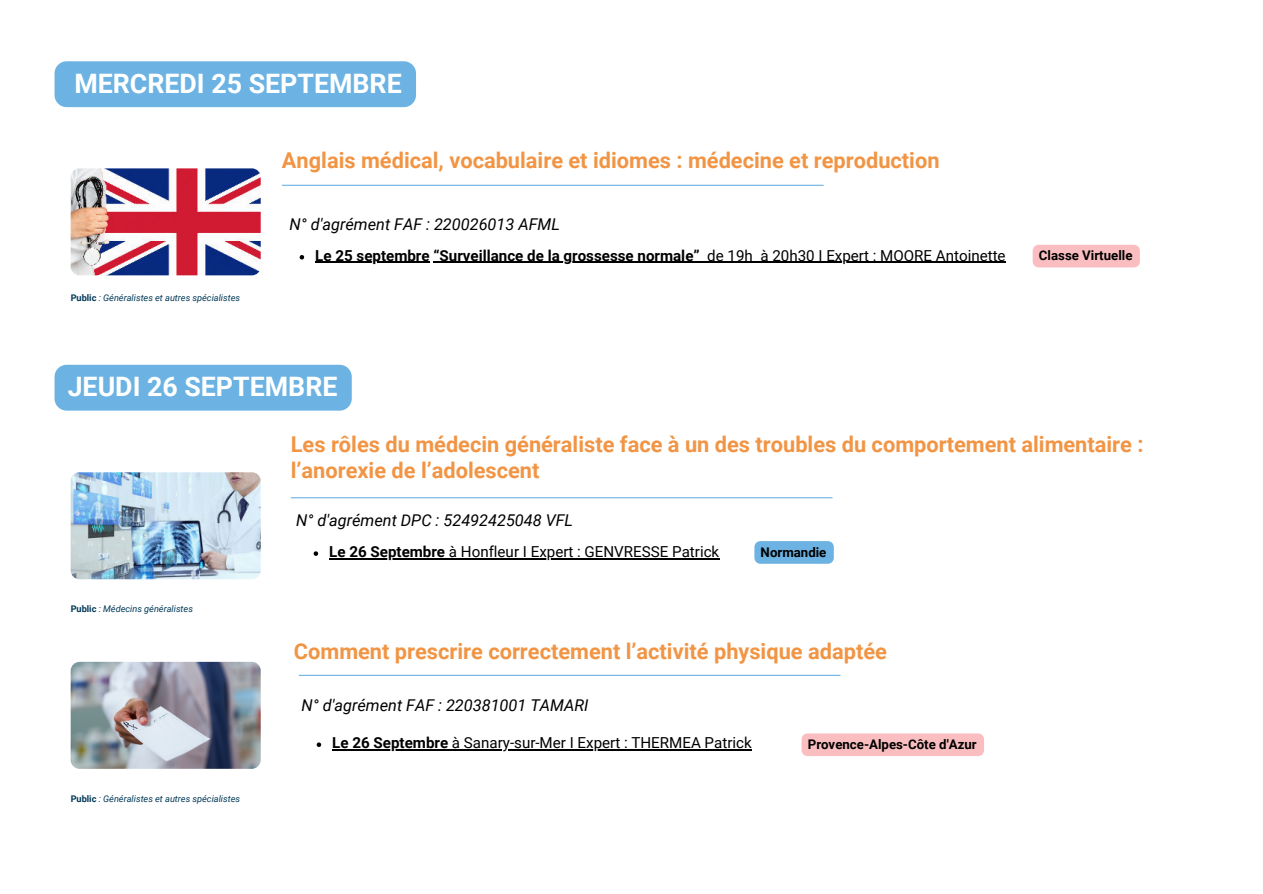
<style>
.page{position:relative;width:1263px;height:894px;background:#fff}
.page>*{position:absolute;margin:0;border:0;box-sizing:border-box;transform-origin:0 0}
.t1{font:700 26.7px "Roboto";color:#fff}
.t2{font:700 21.75px/25.8px "Roboto";color:#f19545}
.t3{font:italic 16.2px "Roboto";color:#000}
.t4{font:15.15px "Roboto";color:#000}
.t5{font:700 15.15px "Roboto";color:#000}
.t6{font:700 13.2px "Roboto";color:#000}
.t7{font:italic 9.15px "Roboto";color:#003856}
.s1{font-weight:700;font-style:normal}
.s2{font-weight:400}
.s3{font-weight:700}
</style>
<div class="page">
<div style="left:55px;top:364px;width:297px;height:46px;background:#6cb3e3;border-radius:12px"></div>
<hr style="left:291px;top:497px;width:541px;height:1px;background:#6cb3e3">
<img style="left:71px;top:472px;width:190px;height:107px;border-radius:9px">
<svg style="left:314px;top:551px;width:4px;height:4px"></svg>
<hr style="left:329px;top:558px;width:120px;height:1px;background:#000">
<hr style="left:449px;top:558px;width:70px;height:1px;background:#000">
<hr style="left:523px;top:558px;width:196px;height:1px;background:#000">
<svg style="left:754px;top:541px;width:80px;height:22px;background:#6fb4e3"></svg>
<hr style="left:299px;top:674px;width:541px;height:1px;background:#6cb3e3">
<img style="left:71px;top:661px;width:190px;height:107px;border-radius:9px">
<svg style="left:317px;top:742px;width:4px;height:4px"></svg>
<hr style="left:332px;top:749px;width:116px;height:1px;background:#000">
<hr style="left:448px;top:749px;width:304px;height:1px;background:#000">
<div style="left:801px;top:733px;width:183px;height:22px;background:#fabec0"></div>
<div style="left:55px;top:61px;width:361px;height:46px;background:#6cb3e3;border-radius:12px"></div>
<img style="left:71px;top:168px;width:190px;height:107px;border-radius:9px">
<hr style="left:282px;top:185px;width:542px;height:1px;background:#6cb3e3">
<svg style="left:300px;top:255px;width:4px;height:4px"></svg>
<hr style="left:315px;top:262px;width:115px;height:1px;background:#000">
<hr style="left:433px;top:262px;width:267px;height:1px;background:#000">
<hr style="left:707px;top:262px;width:46px;height:1px;background:#000">
<hr style="left:760px;top:262px;width:58px;height:1px;background:#000">
<hr style="left:818px;top:262px;width:62px;height:1px;background:#000">
<hr style="left:880px;top:262px;width:126px;height:1px;background:#000">
<div style="left:1033px;top:245px;width:107px;height:22px;background:#fabec0"></div>
<p class="t1" style="left:74px;top:65px;width:329px">MERCREDI 25 SEPTEMBRE</p>
<p class="t2" style="left:282px;top:146px;width:659px">Anglais médical, vocabulaire et idiomes : médecine et reproduction</p>
<p class="t7" style="left:71px;top:291px;width:171px"><span class="s1">Public</span> : Généralistes et autres spécialistes</p>
<p class="t3" style="left:289px;top:212px;width:272px">N° d'agrément FAF : 220026013 AFML</p>
<p class="t5" style="left:315px;top:244px;width:692px">Le 25 septembre “Surveillance de la grossesse normale” <span class="s2">de 19h à 20h30 I Expert : MOORE Antoinette</span></p>
<p class="t1" style="left:68px;top:368px;width:271px">JEUDI 26 SEPTEMBRE</p>
<p class="t6" style="left:1039px;top:246px;width:95px">Classe Virtuelle</p>
<p class="t2" style="left:291px;top:430px;width:854px">Les rôles du médecin généraliste face à un des troubles du comportement alimentaire : l’anorexie de l’adolescent</p>
<p class="t3" style="left:296px;top:509px;width:279px">N° d'agrément DPC : 52492425048 VFL</p>
<p class="t7" style="left:71px;top:602px;width:124px"><span class="s1">Public</span> : Médecins généralistes</p>
<p class="t7" style="left:71px;top:792px;width:171px"><span class="s1">Public</span> : Généralistes et autres spécialistes</p>
<p class="t4" style="left:329px;top:541px;width:392px"><span class="s3">Le 26 Septembre</span> à Honfleur I Expert : GENVRESSE Patrick</p>
<p class="t6" style="left:761px;top:542px;width:67px">Normandie</p>
<p class="t2" style="left:294px;top:637px;width:594px">Comment prescrire correctement l’activité physique adaptée</p>
<p class="t3" style="left:302px;top:693px;width:289px">N° d'agrément FAF : 220381001 TAMARI</p>
<p class="t4" style="left:332px;top:731px;width:421px"><span class="s3">Le 26 Septembre</span> à Sanary-sur-Mer I Expert : THERMEA Patrick</p>
<p class="t6" style="left:808px;top:734px;width:170px">Provence-Alpes-Côte d'Azur</p>
</div>
